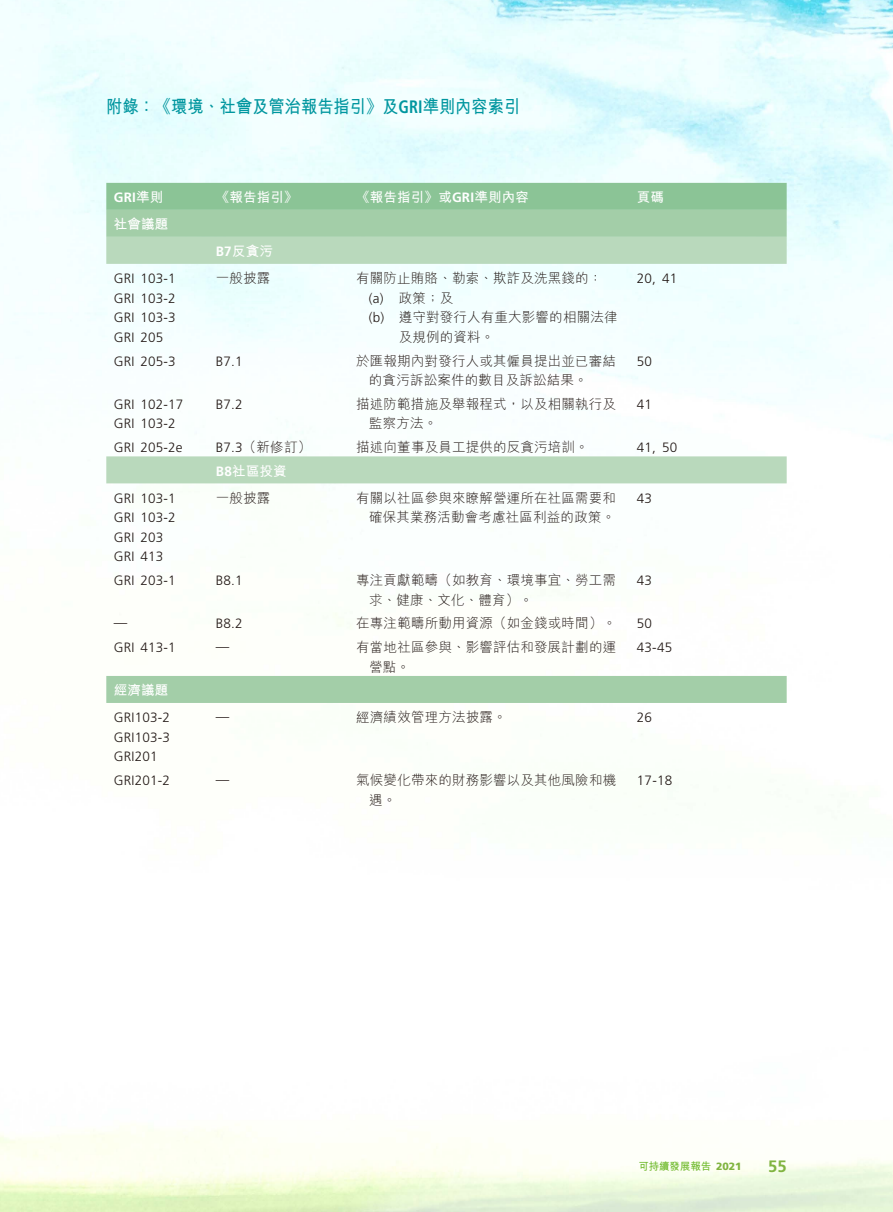
<style>
.page{position:relative;width:893px;height:1212px;background:#fff}
.page>*{position:absolute;margin:0;border:0;box-sizing:border-box;transform-origin:0 0}
.t1{font:700 18px "M Hei HK";letter-spacing:.005em;color:#00969f;scale:.9 1}
.t2{font:700 16.5px "Frutiger LT Std";color:#81b441}
.t3{font:300 13.5px/19.5px "M Hei HK";letter-spacing:.015em;color:#231916}
.t4{font:300 13.5px/19.5px "Frutiger LT Std";letter-spacing:.015em;color:#231916;text-align:justify}
.t5{font:700 13.5px "M Hei HK";letter-spacing:.015em;color:#fff}
.t6{font:700 13.5px "Frutiger LT Std";color:#fff}
.t7{font:700 10.5px "M Hei HK";letter-spacing:-.005em;color:#6fba2c}
.s1{font-family:"Frutiger LT Std";font-stretch:condensed}
.s2{font-family:"M Hei HK"}
.s3{font-family:"Frutiger LT Std"}
.s4{font-family:"Frutiger LT Std";font-weight:900;color:#81b441}
</style>
<div class="page">
<img style="left:0;top:0;width:893px;height:1212px">
<div style="left:106px;top:183px;width:681px;height:27px;background:#8bc496"></div>
<svg style="left:106px;top:210px;width:681px;height:493px"></svg>
<svg style="left:106px;top:237px;width:681px;height:246px;fill:#f5ffff"></svg>
<h1 class="t1" style="left:106px;top:93px;width:462px">附錄：《環境、社會及管治報告指引》及<span class="s1">GRI</span>準則內容索引</h1>
<p class="t6" style="left:114px;top:190px;width:51px">GRI<span class="s2">準則</span></p>
<p class="t5" style="left:216px;top:188px;width:83px">《報告指引》</p>
<p class="t5" style="left:356px;top:188px;width:174px">《報告指引》或<span class="s3">GRI</span>準則內容</p>
<p class="t5" style="left:637px;top:188px;width:29px">頁碼</p>
<p class="t5" style="left:114px;top:215px;width:56px">社會議題</p>
<p class="t5" style="left:216px;top:242px;width:59px"><span class="s3">B7</span>反貪污</p>
<p class="t4" style="left:114px;top:269px;width:63px">GRI 103-1<br>GRI 103-2<br>GRI 103-3<br>GRI 205</p>
<p class="t3" style="left:216px;top:268px;width:56px">一般披露</p>
<p class="t3" style="left:356px;top:268px;width:248px">有關防止賄賂、勒索、欺詐及洗黑錢的：</p>
<p class="t4" style="left:637px;top:269px;width:42px">20, 41</p>
<p class="t3" style="left:369px;top:288px;width:86px"><span class="s3">(a)</span> 政策；及</p>
<p class="t3" style="left:369px;top:307px;width:250px"><span class="s3">(b)</span> 遵守對發行人有重大影響的相關法律</p>
<p class="t3" style="left:399px;top:327px;width:97px">及規例的資料。</p>
<p class="t4" style="left:114px;top:351px;width:63px">GRI 205-3</p>
<p class="t4" style="left:216px;top:351px;width:28px">B7.1</p>
<p class="t3" style="left:369px;top:351px;width:249px;text-indent:-13px">於匯報期內對發行人或其僱員提出並已審結的貪污訴訟案件的數目及訴訟結果。</p>
<p class="t4" style="left:637px;top:351px;width:17px">50</p>
<p class="t4" style="left:114px;top:395px;width:71px">GRI 102-17<br>GRI 103-2</p>
<p class="t4" style="left:216px;top:395px;width:28px">B7.2</p>
<p class="t3" style="left:369px;top:394px;width:249px;text-indent:-13px">描述防範措施及舉報程式，以及相關執行及監察方法。</p>
<p class="t4" style="left:637px;top:395px;width:17px">41</p>
<p class="t4" style="left:114px;top:438px;width:70px">GRI 205-2e</p>
<p class="t3" style="left:216px;top:437px;width:97px"><span class="s3">B7.3</span>（新修訂）</p>
<p class="t3" style="left:356px;top:437px;width:234px">描述向董事及員工提供的反貪污培訓。</p>
<p class="t4" style="left:637px;top:438px;width:42px">41, 50</p>
<p class="t5" style="left:216px;top:461px;width:72px"><span class="s3">B8</span>社區投資</p>
<p class="t4" style="left:114px;top:489px;width:63px;text-align:left">GRI 103-1<br>GRI 103-2<br>GRI 203<br>GRI 413</p>
<p class="t3" style="left:216px;top:488px;width:56px">一般披露</p>
<p class="t3" style="left:356px;top:488px;width:261px;text-align:right">有關以社區參與來瞭解營運所在社區需要和確保其業務活動會考慮社區利益的政策。</p>
<p class="t4" style="left:637px;top:489px;width:17px">43</p>
<p class="t4" style="left:114px;top:571px;width:63px">GRI 203-1</p>
<p class="t4" style="left:216px;top:571px;width:28px">B8.1</p>
<p class="t3" style="left:369px;top:570px;width:249px;text-indent:-13px">專注貢獻範疇（如教育、環境事宜、勞工需求、健康、文化、體育）。</p>
<p class="t4" style="left:637px;top:571px;width:17px">43</p>
<p class="t4" style="left:114px;top:613px;width:15px">—</p>
<p class="t4" style="left:216px;top:614px;width:28px">B8.2</p>
<p class="t3" style="left:356px;top:613px;width:261px">在專注範疇所動用資源（如金錢或時間）。</p>
<p class="t4" style="left:637px;top:614px;width:17px">50</p>
<p class="t4" style="left:114px;top:638px;width:63px">GRI 413-1</p>
<p class="t4" style="left:216px;top:636px;width:15px">—</p>
<p class="t3" style="left:369px;top:637px;width:249px;text-indent:-13px">有當地社區參與、影響評估和發展計劃的運營點。</p>
<p class="t4" style="left:637px;top:638px;width:37px">43-45</p>
<p class="t5" style="left:114px;top:681px;width:56px">經濟議題</p>
<p class="t4" style="left:114px;top:708px;width:58px">GRI103-2<br>GRI103-3<br>GRI201</p>
<p class="t4" style="left:216px;top:707px;width:15px">—</p>
<p class="t3" style="left:356px;top:707px;width:152px">經濟績效管理方法披露。</p>
<p class="t4" style="left:637px;top:708px;width:17px">26</p>
<p class="t4" style="left:114px;top:771px;width:58px">GRI201-2</p>
<p class="t4" style="left:216px;top:769px;width:15px">—</p>
<p class="t3" style="left:369px;top:770px;width:249px;text-indent:-13px">氣候變化帶來的財務影響以及其他風險和機遇。</p>
<p class="t4" style="left:637px;top:771px;width:37px">17-18</p>
<p class="t7" style="left:638px;top:1158px;width:105px">可持續發展報告 <span class="s4">2021</span></p>
<p class="t2" style="left:768px;top:1157px;width:20px">55</p>
</div>
